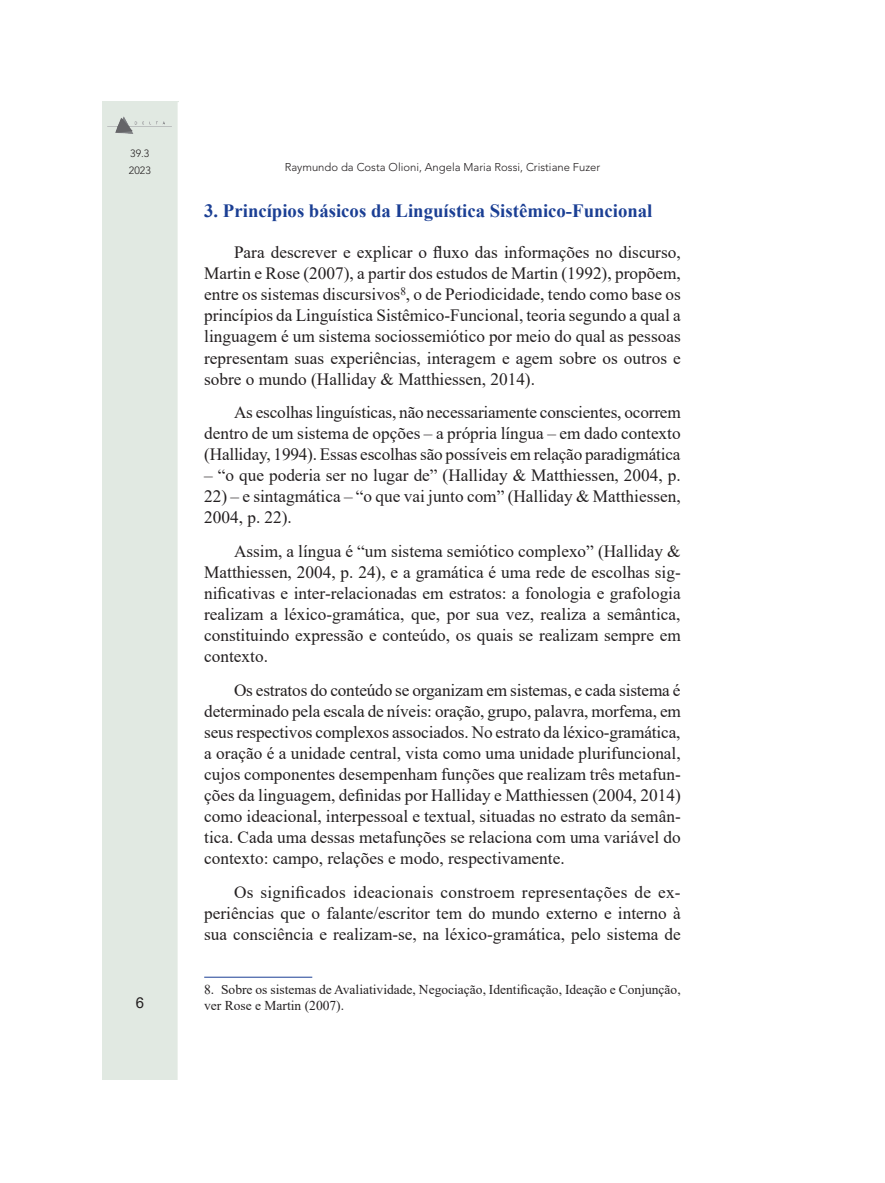
<style>
.page{position:relative;width:885px;height:1183px;background:#fff}
.page>*{position:absolute;margin:0;border:0;box-sizing:border-box;transform-origin:0 0}
.t1{font:700 18.75px "Times New Roman";color:#1b3f94}
.t2{font:17.25px/21px "Times New Roman";color:#231f20;text-align:justify}
.t3{font:15px "Arial";color:#231f20}
.t4{font:13.5px/16.5px "Times New Roman";color:#231f20}
.t5{font:300 11.25px "Avenir";color:#231f20}
.t6{font:300 10.5px/16.5px "Avenir";color:#231f20}
</style>
<div class="page">
<div style="left:102px;top:101px;width:77px;height:978px;background:#e1e9e2"></div>
<img style="left:107px;top:116px;width:65px;height:18px">
<hr style="left:178px;top:102px;width:4px;height:978px;background:#fff">
<hr style="left:204px;top:976px;width:108px;height:1px;background:#1b3f94">
<p class="t6" style="left:129px;top:145px;width:23px">39.3<br>2023</p>
<p class="t3" style="left:136px;top:991px;width:10px">6</p>
<p class="t5" style="left:285px;top:160px;width:317px">Raymundo da Costa Olioni, Angela Maria Rossi, Cristiane Fuzer</p>
<p class="t1" style="left:204px;top:197px;width:449px">3. Princípios básicos da Linguística Sistêmico-Funcional</p>
<p class="t2" style="left:204px;top:241px;width:478px;text-indent:30px">Para descrever e explicar o fluxo das informações no discurso, Martin e Rose (2007), a partir dos estudos de Martin (1992), propõem, entre os sistemas discursivos<sup>8</sup>, o de Periodicidade, tendo como base os princípios da Linguística Sistêmico-Funcional, teoria segundo a qual a linguagem é um sistema sociossemiótico por meio do qual as pessoas representam suas experiências, interagem e agem sobre os outros e sobre o mundo (Halliday &amp; Matthiessen, 2014).</p>
<p class="t2" style="left:204px;top:401px;width:478px;text-indent:30px">As escolhas linguísticas, não necessariamente conscientes, ocorrem dentro de um sistema de opções – a própria língua – em dado contexto (Halliday, 1994). Essas escolhas são possíveis em relação paradigmática</p>
<p class="t2" style="left:204px;top:464px;width:478px">– “o que poderia ser no lugar de” (Halliday &amp; Matthiessen, 2004, p.</p>
<p class="t2" style="left:204px;top:485px;width:478px">22) – e sintagmática – “o que vai junto com” (Halliday &amp; Matthiessen,<br>2004, p. 22).</p>
<p class="t2" style="left:204px;top:540px;width:478px;text-indent:30px">Assim, a língua é “um sistema semiótico complexo” (Halliday &amp; Matthiessen, 2004, p. 24), e a gramática é uma rede de escolhas sig&shy;nificativas e inter-relacionadas em estratos: a fonologia e grafologia realizam a léxico-gramática, que, por sua vez, realiza a semântica, constituindo expressão e conteúdo, os quais se realizam sempre em contexto.</p>
<p class="t2" style="left:204px;top:679px;width:478px;text-indent:30px">Os estratos do conteúdo se organizam em sistemas, e cada sistema é determinado pela escala de níveis: oração, grupo, palavra, morfema, em seus respectivos complexos associados. No estrato da léxico-gramática, a oração é a unidade central, vista como uma unidade plurifuncional, cujos componentes desempenham funções que realizam três metafun&shy;ções da linguagem, definidas por Halliday e Matthiessen (2004, 2014) como ideacional, interpessoal e textual, situadas no estrato da semân&shy;tica. Cada uma dessas metafunções se relaciona com uma variável do contexto: campo, relações e modo, respectivamente.</p>
<p class="t2" style="left:204px;top:880px;width:478px;text-indent:30px">Os significados ideacionais constroem representações de ex&shy;periências que o falante/escritor tem do mundo externo e interno à sua consciência e realizam-se, na léxico-gramática, pelo sistema de</p>
<p class="t4" style="left:204px;top:980px;width:478px">8. Sobre os sistemas de Avaliatividade, Negociação, Identificação, Ideação e Conjunção, ver Rose e Martin (2007).</p>
</div>
